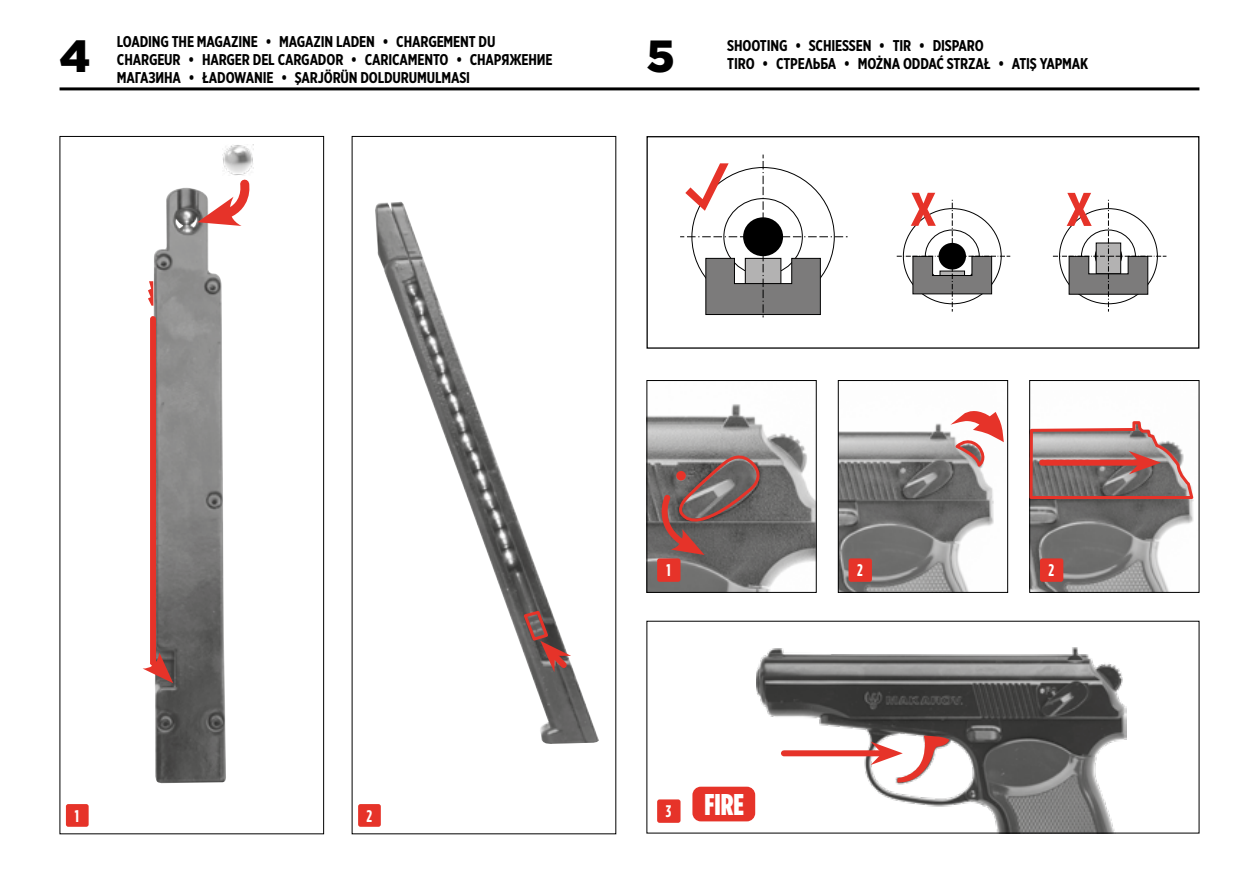
<style>
.page{position:relative;width:1259px;height:893px;background:#fff}
.page>*{position:absolute;margin:0;border:0;box-sizing:border-box;transform-origin:0 0}
.t1{font:900 45px "Gotham";color:#000}
.t2{font:900 30px "Gotham Condensed";color:#fff}
.t3{font:700 16.8px "Gotham Condensed";color:#fff}
.t4{font:700 15.6px/18px "Gotham X Narrow";letter-spacing:-.01em;color:#000}
</style>
<div class="page">
<hr style="left:60px;top:87px;width:1139px;height:3px;background:#000">
<img style="left:153px;top:188px;width:73px;height:596px">
<div style="left:60px;top:136px;width:264px;height:698px;border:1px solid #000"></div>
<img style="left:375px;top:202px;width:224px;height:542px">
<svg style="left:148px;top:281px;width:5px;height:25px"></svg>
<svg style="left:143px;top:313px;width:30px;height:370px"></svg>
<svg style="left:197px;top:179px;width:53px;height:48px"></svg>
<img style="left:223px;top:145px;width:31px;height:30px">
<div style="left:358px;top:804px;width:23px;height:23px;background:#e63329;border-radius:2px"></div>
<div style="left:66px;top:804px;width:23px;height:23px;background:#e63329;border-radius:2px"></div>
<div style="left:646px;top:136px;width:553px;height:213px;border:1px solid #000"></div>
<svg style="left:1052px;top:193px;width:114px;height:119px"></svg>
<svg style="left:896px;top:193px;width:114px;height:119px"></svg>
<svg style="left:680px;top:155px;width:167px;height:162px"></svg>
<img style="left:648px;top:404px;width:166px;height:187px">
<div style="left:646px;top:380px;width:170px;height:213px;border:1px solid #000"></div>
<img style="left:840px;top:423px;width:164px;height:168px">
<div style="left:838px;top:380px;width:170px;height:213px;border:1px solid #000"></div>
<img style="left:1031px;top:500px;width:163px;height:91px">
<div style="left:1029px;top:380px;width:170px;height:213px;border:1px solid #000"></div>
<svg style="left:654px;top:451px;width:115px;height:104px;background:#796564"></svg>
<div style="left:657px;top:558px;width:23px;height:24px;background:#e63329;border-radius:2px"></div>
<div style="left:848px;top:558px;width:24px;height:24px;background:#e63329;border-radius:2px"></div>
<div style="left:1040px;top:558px;width:23px;height:24px;background:#e63329;border-radius:2px"></div>
<img style="left:756px;top:647px;width:370px;height:184px">
<div style="left:784px;top:750px;width:98px;height:6px;background:#e63329"></div>
<div style="left:692px;top:787px;width:63px;height:34px;background:#e63329;border-radius:8px"></div>
<div style="left:657px;top:799px;width:23px;height:24px;background:#e63329;border-radius:2px"></div>
<svg style="left:870px;top:736px;width:79px;height:47px"></svg>
<svg style="left:950px;top:411px;width:53px;height:90px"></svg>
<svg style="left:1029px;top:420px;width:165px;height:80px"></svg>
<svg style="left:521px;top:609px;width:51px;height:64px"></svg>
<h1 class="t1" style="left:60px;top:25px;width:33px">4</h1>
<p class="t4" style="left:117px;top:32px;width:437px">LOADING THE MAGAZINE • MAGAZIN LADEN • CHARGEMENT DU<br>CHARGEUR • HARGER DEL CARGADOR • CARICAMENTO • СНАРЯЖЕНИЕ<br>МАГАЗИНА • ŁADOWANIE • ŞARJÖRÜN DOLDURUMULMASI</p>
<h1 class="t1" style="left:646px;top:25px;width:30px">5</h1>
<p class="t4" style="left:727px;top:36px;width:258px">SHOOTING • SCHIESSEN • TIR • DISPARO</p>
<p class="t4" style="left:727px;top:54px;width:362px">TIRO • СТРЕЛЬБА • MOŻNA ODDAĆ STRZAŁ • ATIŞ YAPMAK</p>
<p class="t3" style="left:75px;top:806px;width:6px">1</p>
<p class="t3" style="left:366px;top:806px;width:7px">2</p>
<p class="t3" style="left:666px;top:560px;width:6px">1</p>
<p class="t3" style="left:857px;top:560px;width:7px">2</p>
<p class="t3" style="left:1048px;top:560px;width:7px">2</p>
<h2 class="t2" style="left:666px;top:786px;width:80px"><sub>3</sub> FIRE</h2>
</div>
